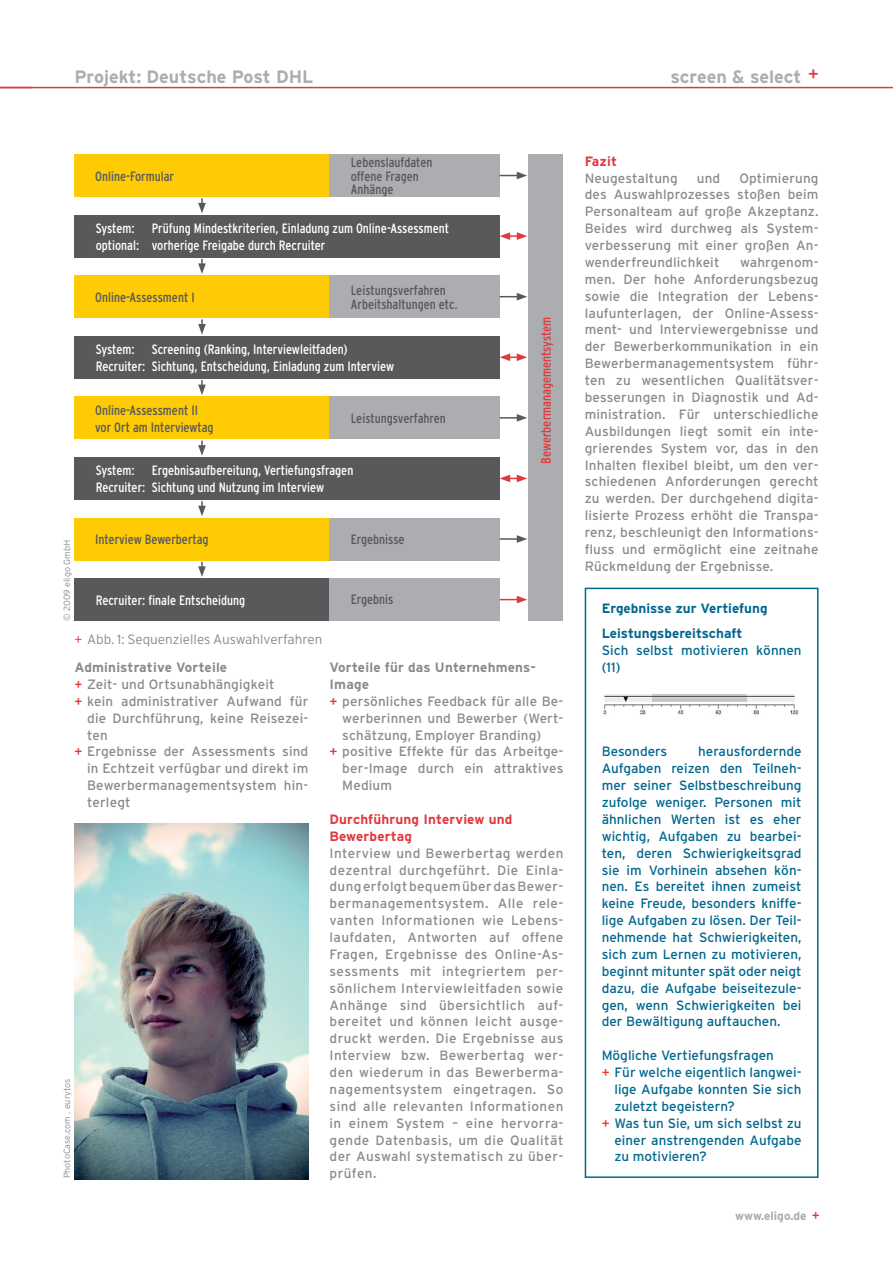
<style>
.page{position:relative;width:893px;height:1263px;background:#fff}
.page>*{position:absolute;margin:0;border:0;box-sizing:border-box;transform-origin:0 0}
.t1{font:700 18px "Interstate";color:#abadb0}
.t2{font:18px "Interstate";color:#e03a3e}
.t3{font:13.5px/16.8px "Interstate";letter-spacing:.01em;color:#888a8d;text-align:justify}
.t4{font:13.5px/16.8px "Interstate";color:#00678f}
.t5{font:condensed 13.5px/16.8px "Interstate";color:#fff}
.t6{font:condensed 13.5px/13.5px "Interstate";color:#58595b}
.t7{font:700 13.5px "Interstate";letter-spacing:.01em;color:#888a8d}
.t8{font:700 13.5px/25px "Interstate";color:#00678f}
.t9{font:700 13.5px/16.8px "Interstate";letter-spacing:.01em;color:#e03a3e}
.t10{font:300 13.5px "Interstate";color:#888a8d}
.t11{font:condensed 13.5px "Interstate";color:#e03a3e}
.t12{font:700 12px "Interstate";color:#abadb0}
.t13{font:300 9px "Interstate";color:#888a8d}
.s1{color:#e03a3e}
.s2{font-weight:400;font-size:13.5px;color:#e03a3e}
</style>
<div class="page">
<hr style="left:0;top:87px;width:893px;height:1px;background:#e03a3e">
<img style="left:74px;top:824px;width:234px;height:355px">
<div style="left:585px;top:588px;width:234px;height:590px;border:2px solid #00678f"></div>
<img style="left:603px;top:694px;width:196px;height:21px">
<svg style="left:198px;top:198px;width:8px;height:15px"></svg>
<svg style="left:198px;top:259px;width:8px;height:15px"></svg>
<svg style="left:198px;top:319px;width:8px;height:15px"></svg>
<svg style="left:198px;top:380px;width:8px;height:15px"></svg>
<svg style="left:198px;top:441px;width:8px;height:15px"></svg>
<svg style="left:198px;top:501px;width:8px;height:15px"></svg>
<svg style="left:198px;top:562px;width:8px;height:15px"></svg>
<div style="left:528px;top:155px;width:35px;height:466px;background:#abadb0"></div>
<div style="left:74px;top:154px;width:256px;height:43px;background:#ffcb05"></div>
<div style="left:330px;top:154px;width:170px;height:43px;background:#abadb0"></div>
<svg style="left:500px;top:172px;width:27px;height:7px"></svg>
<div style="left:74px;top:215px;width:426px;height:42px;background:#58595b"></div>
<svg style="left:500px;top:232px;width:27px;height:8px"></svg>
<div style="left:74px;top:275px;width:256px;height:43px;background:#ffcb05"></div>
<div style="left:330px;top:275px;width:170px;height:43px;background:#abadb0"></div>
<svg style="left:500px;top:293px;width:27px;height:7px"></svg>
<div style="left:74px;top:397px;width:256px;height:42px;background:#ffcb05"></div>
<div style="left:330px;top:397px;width:170px;height:42px;background:#abadb0"></div>
<svg style="left:500px;top:414px;width:27px;height:8px"></svg>
<div style="left:74px;top:518px;width:256px;height:42px;background:#ffcb05"></div>
<div style="left:330px;top:518px;width:170px;height:42px;background:#abadb0"></div>
<svg style="left:500px;top:535px;width:27px;height:8px"></svg>
<div style="left:74px;top:336px;width:426px;height:42px;background:#58595b"></div>
<svg style="left:500px;top:353px;width:27px;height:8px"></svg>
<div style="left:74px;top:457px;width:426px;height:43px;background:#58595b"></div>
<svg style="left:500px;top:475px;width:27px;height:7px"></svg>
<div style="left:74px;top:578px;width:256px;height:43px;background:#58595b"></div>
<div style="left:330px;top:578px;width:170px;height:43px;background:#abadb0"></div>
<svg style="left:500px;top:596px;width:27px;height:7px"></svg>
<h1 class="t1" style="left:74px;top:66px;width:240px">Projekt: Deutsche Post DHL</h1>
<h1 class="t2" style="left:808px;top:64px;width:12px">+</h1>
<h1 class="t1" style="left:671px;top:66px;width:132px">screen &amp; select</h1>
<p class="t6" style="left:95px;top:169px;width:81px">Online-Formular</p>
<p class="t6" style="left:351px;top:156px;width:83px">Lebenslaufdaten offene Fragen<br>Anhänge</p>
<p class="t5" style="left:96px;top:220px;width:355px;text-indent:56px">Prüfung Mindestkriterien, Einladung zum Online-Assessment optional: vorherige Freigabe durch Recruiter</p>
<p class="t6" style="left:95px;top:291px;width:101px">Online-Assessment I</p>
<p class="t6" style="left:351px;top:284px;width:108px">Leistungsverfahren<br>Arbeitshaltungen etc.</p>
<p class="t5" style="left:96px;top:220px;width:40px">System:</p>
<p class="t5" style="left:96px;top:341px;width:40px">System:</p>
<p class="t5" style="left:96px;top:341px;width:300px;text-indent:56px">Screening (Ranking, Interviewleitfaden)<br>Recruiter: Sichtung, Entscheidung, Einladung zum Interview</p>
<p class="t6" style="left:95px;top:402px;width:120px;line-height:16.8px">Online-Assessment II vor Ort am Interviewtag</p>
<p class="t6" style="left:351px;top:412px;width:97px">Leistungsverfahren</p>
<p class="t13" style="left:62px;top:621px;width:82px;rotate:-90deg">© 2009 eligo GmbH</p>
<p class="t5" style="left:96px;top:462px;width:40px">System:</p>
<p class="t5" style="left:96px;top:462px;width:259px;text-indent:56px">Ergebnisaufbereitung, Vertiefungsfragen<br>Recruiter: Sichtung und Nutzung im Interview</p>
<p class="t6" style="left:95px;top:533px;width:115px">Interview Bewerbertag</p>
<p class="t6" style="left:351px;top:533px;width:55px">Ergebnisse</p>
<p class="t5" style="left:96px;top:592px;width:151px">Recruiter: finale Entscheidung</p>
<p class="t6" style="left:351px;top:592px;width:44px">Ergebnis</p>
<p class="t10" style="left:74px;top:631px;width:250px"><span class="s1">+</span> Abb. 1: Sequenzielles Auswahlverfahren</p>
<p class="t11" style="left:538px;top:464px;width:148px;rotate:-90deg">Bewerbermanagementsystem</p>
<p class="t7" style="left:74px;top:660px;width:154px">Administrative Vorteile</p>
<p class="t3" style="left:74px;top:676px;width:202px"><span class="s1">+</span> Zeit- und Ortsunabhängigkeit</p>
<p class="t3" style="left:74px;top:692px;width:235px"><span class="s1">+</span> kein administrativer Aufwand für</p>
<p class="t3" style="left:87px;top:709px;width:223px">die Durchführung, keine Reisezei-</p>
<p class="t3" style="left:87px;top:726px;width:22px">ten</p>
<p class="t3" style="left:74px;top:743px;width:235px"><span class="s1">+</span> Ergebnisse der Assessments sind</p>
<p class="t3" style="left:87px;top:760px;width:223px">in Echtzeit verfügbar und direkt im</p>
<p class="t3" style="left:87px;top:777px;width:223px">Bewerbermanagementsystem hin-</p>
<p class="t3" style="left:87px;top:794px;width:45px">terlegt</p>
<p class="t13" style="left:62px;top:1178px;width:101px;rotate:-90deg">PhotoCase.com . eurytos</p>
<p class="t7" style="left:330px;top:660px;width:208px">Vorteile für das Unternehmens-</p>
<p class="t7" style="left:330px;top:677px;width:41px">Image</p>
<p class="t3" style="left:330px;top:692px;width:235px"><span class="s1">+</span> persönliches Feedback für alle Be-</p>
<p class="t3" style="left:342px;top:709px;width:223px">werberinnen und Bewerber (Wert-</p>
<p class="t3" style="left:342px;top:726px;width:201px">schätzung, Employer Branding)</p>
<p class="t3" style="left:330px;top:743px;width:235px"><span class="s1">+</span> positive Effekte für das Arbeitge-</p>
<p class="t3" style="left:342px;top:760px;width:223px">ber-Image durch ein attraktives</p>
<p class="t3" style="left:342px;top:777px;width:51px">Medium</p>
<p class="t9" style="left:330px;top:811px;width:184px">Durchführung Interview und<br>Bewerbertag</p>
<p class="t3" style="left:330px;top:844px;width:235px">Interview und Bewerbertag werden dezentral durchgeführt. Die Einla&shy;dung erfolgt bequem über das Bewer&shy;bermanagementsystem. Alle rele&shy;vanten Informationen wie Lebens&shy;laufdaten, Antworten auf offene Fragen, Ergebnisse des Online-As&shy;sessments mit integriertem per&shy;sönlichem Interviewleitfaden sowie Anhänge sind übersichtlich auf&shy;bereitet und können leicht ausge&shy;druckt werden. Die Ergebnisse aus Interview bzw. Bewerbertag wer&shy;den wiederum in das Bewerberma&shy;nagementsystem eingetragen. So sind alle relevanten Informationen in einem System – eine hervorra&shy;gende Datenbasis, um die Qualität der Auswahl systematisch zu über&shy;prüfen.</p>
<p class="t9" style="left:585px;top:152px;width:34px">Fazit</p>
<p class="t3" style="left:585px;top:169px;width:95px">Neugestaltung</p>
<p class="t3" style="left:697px;top:169px;width:25px">und</p>
<p class="t3" style="left:585px;top:169px;width:235px;text-indent:155px">Optimierung des Auswahlprozesses stoßen beim Personalteam auf große Akzeptanz.<br>Beides wird durchweg als System&shy;verbesserung mit einer großen An&shy;wenderfreundlichkeit</p>
<p class="t3" style="left:585px;top:254px;width:235px;text-indent:155px">wahrgenom&shy;men. Der hohe Anforderungsbezug sowie die Integration der Lebens&shy;laufunterlagen, der Online-Assess&shy;ment- und Interviewergebnisse und der Bewerberkommunikation in ein Bewerbermanagementsystem führ&shy;ten zu wesentlichen Qualitätsver&shy;besserungen in Diagnostik und Ad&shy;ministration. Für unterschiedliche Ausbildungen liegt somit ein inte&shy;grierendes System vor, das in den Inhalten flexibel bleibt, um den ver&shy;schiedenen Anforderungen gerecht zu werden. Der durchgehend digita&shy;lisierte Prozess erhöht die Transpa&shy;renz, beschleunigt den Informations&shy;fluss und ermöglicht eine zeitnahe Rückmeldung der Ergebnisse.</p>
<p class="t8" style="left:602px;top:596px;width:167px">Ergebnisse zur Vertiefung<br>Leistungsbereitschaft</p>
<p class="t4" style="left:602px;top:642px;width:201px">Sich selbst motivieren können (11)</p>
<p class="t4" style="left:602px;top:743px;width:201px;text-align:justify;text-indent:97px">herausfordernde Aufgaben reizen den Teilneh&shy;mer seiner Selbstbeschreibung zufolge weniger. Personen mit ähnlichen Werten ist es eher wichtig, Aufgaben zu bearbei&shy;ten, deren Schwierigkeitsgrad sie im Vorhinein absehen kön&shy;nen. Es bereitet ihnen zumeist keine Freude, besonders kniffe&shy;lige Aufgaben zu lösen. Der Teil&shy;nehmende hat Schwierigkeiten, sich zum Lernen zu motivieren, beginnt mitunter spät oder neigt dazu, die Aufgabe beiseitezule&shy;gen, wenn Schwierigkeiten bei der Bewältigung auftauchen.</p>
<p class="t4" style="left:602px;top:1047px;width:174px">Mögliche Vertiefungsfragen</p>
<p class="t4" style="left:602px;top:1064px;width:201px"><span class="s1">+</span> Für welche eigentlich langwei-</p>
<p class="t4" style="left:614px;top:1081px;width:189px">lige Aufgabe konnten Sie sich</p>
<p class="t4" style="left:614px;top:1097px;width:122px">zuletzt begeistern?</p>
<p class="t4" style="left:602px;top:1114px;width:201px"><span class="s1">+</span> Was tun Sie, um sich selbst zu</p>
<p class="t4" style="left:614px;top:1131px;width:189px">einer anstrengenden Aufgabe</p>
<p class="t4" style="left:614px;top:1148px;width:94px">zu motivieren?</p>
<p class="t4" style="left:602px;top:743px;width:67px">Besonders</p>
<p class="t12" style="left:735px;top:1209px;width:86px">www.eligo.de <span class="s2">+</span></p>
</div>
